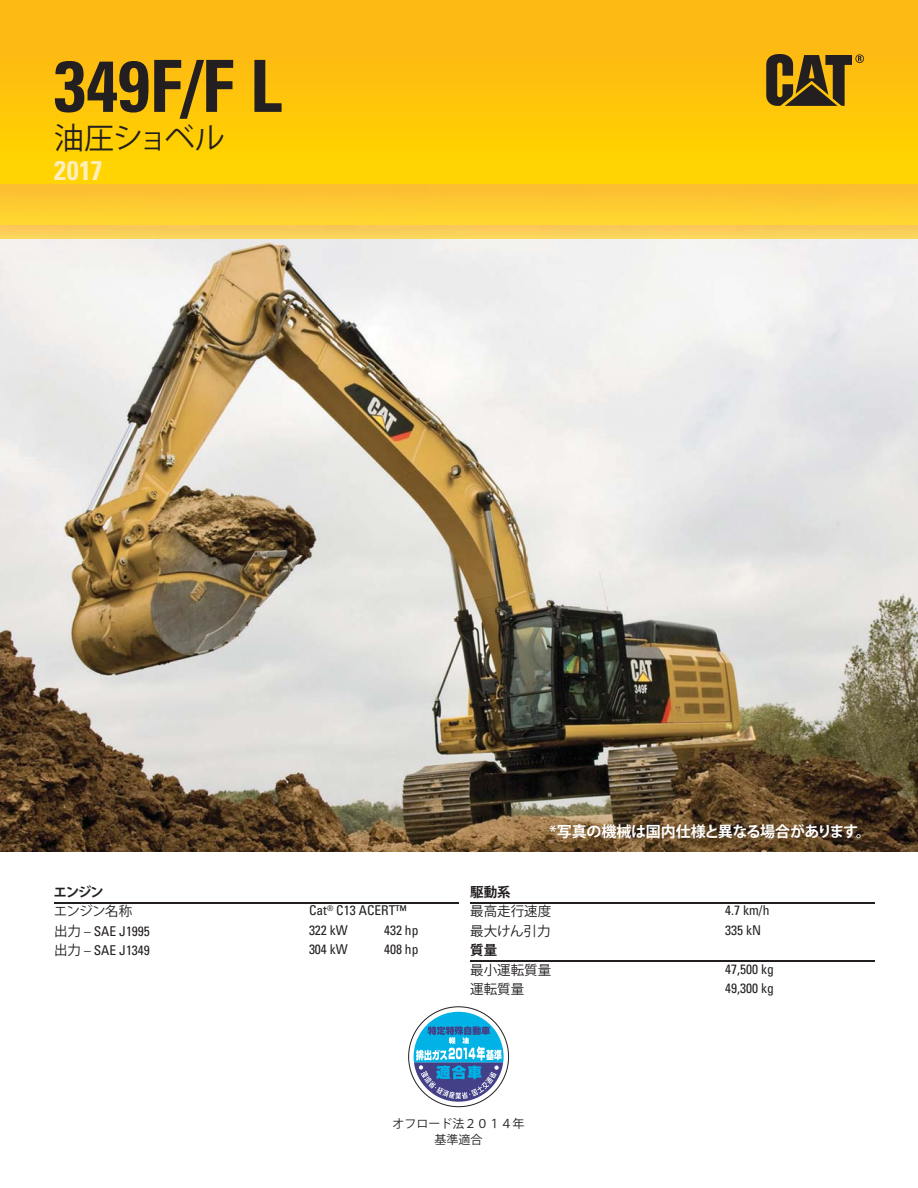
<style>
.page{position:relative;width:918px;height:1188px;background:#fff}
.page>*{position:absolute;margin:0;border:0;box-sizing:border-box;transform-origin:0 0}
.t1{font:700 condensed 72px "Univers LT Std";color:#231f20}
.t2{font:30px "Koz Go Pr 6 N Regular 90 pv RKSJ H";letter-spacing:-.03em;color:#231f20}
.t3{font:700 condensed 27px "Univers LT Std";color:#ffefbc}
.t4{font:15px "Koz Go Pro Bold 90 pv RKSJ H";letter-spacing:-.02em;color:#fff}
.t5{font:condensed 13.5px "Univers LT Std";color:#231f20}
.t6{font:13.5px "Koz Go Pr 6 N Regular 90 pv RKSJ H";color:#231f20}
.t7{font:13.5px "Koz Go Pr 6 N Bold 90 pv RKSJ H";letter-spacing:-.045em;color:#231f20}
.t8{font:12px/16.5px "Koz Go Pro Regular 90 pv RKSJ H";color:#231f20;text-align:center}
.s1{font-family:"Koz Go Pr 6 N Regular 90 pv RKSJ H";font-stretch:normal}
</style>
<div class="page">
<img style="left:0;top:238px;width:918px;height:614px">
<svg style="left:0;top:0;width:918px;height:184px;background:#fec40a"></svg>
<img style="left:0;top:184px;width:918px;height:54px">
<svg style="left:766px;top:54px;width:98px;height:52px;background:#7e6118"></svg>
<div style="left:54px;top:161px;width:48px;height:19px;background:#ffd400"></div>
<hr style="left:54px;top:902px;width:405px;height:2px;background:#231f20">
<hr style="left:470px;top:902px;width:405px;height:2px;background:#231f20">
<hr style="left:470px;top:961px;width:405px;height:1px;background:#231f20">
<svg style="left:409px;top:1007px;width:100px;height:100px"></svg>
<svg style="left:414px;top:1012px;width:90px;height:90px"></svg>
<h1 class="t1" style="left:54px;top:52px;width:229px">349F/F L</h1>
<h2 class="t2" style="left:54px;top:127px;width:172px">油圧ショベル</h2>
<h3 class="t3" style="left:54px;top:158px;width:50px">2017</h3>
<p class="t7" style="left:54px;top:887px;width:52px">エンジン</p>
<p class="t6" style="left:54px;top:906px;width:80px">エンジン名称</p>
<p class="t5" style="left:309px;top:904px;width:99px">Cat<sup>®</sup> C13 ACERT™</p>
<p class="t5" style="left:54px;top:925px;width:97px"><span class="s1">出力</span> – SAE J1995</p>
<p class="t5" style="left:309px;top:924px;width:40px">322 kW</p>
<p class="t5" style="left:384px;top:924px;width:36px">432 hp</p>
<p class="t5" style="left:54px;top:944px;width:97px"><span class="s1">出力</span> – SAE J1349</p>
<p class="t5" style="left:309px;top:943px;width:40px">304 kW</p>
<p class="t5" style="left:384px;top:943px;width:36px">408 hp</p>
<p class="t4" style="left:550px;top:826px;width:323px">*写真の機械は国内仕様と異なる場合があります。</p>
<p class="t7" style="left:470px;top:887px;width:42px">駆動系</p>
<p class="t6" style="left:470px;top:906px;width:82px">最高走行速度</p>
<p class="t5" style="left:725px;top:904px;width:46px">4.7 km/h</p>
<p class="t6" style="left:470px;top:926px;width:82px">最大けん引力</p>
<p class="t5" style="left:725px;top:924px;width:37px">335 kN</p>
<p class="t7" style="left:470px;top:945px;width:28px">質量</p>
<p class="t6" style="left:470px;top:965px;width:82px">最小運転質量</p>
<p class="t5" style="left:725px;top:962px;width:50px">47,500 kg</p>
<p class="t6" style="left:470px;top:984px;width:55px">運転質量</p>
<p class="t5" style="left:725px;top:982px;width:50px">49,300 kg</p>
<p class="t8" style="left:393px;top:1117px;width:133px">オフロード法２０１４年基準適合</p>
</div>
